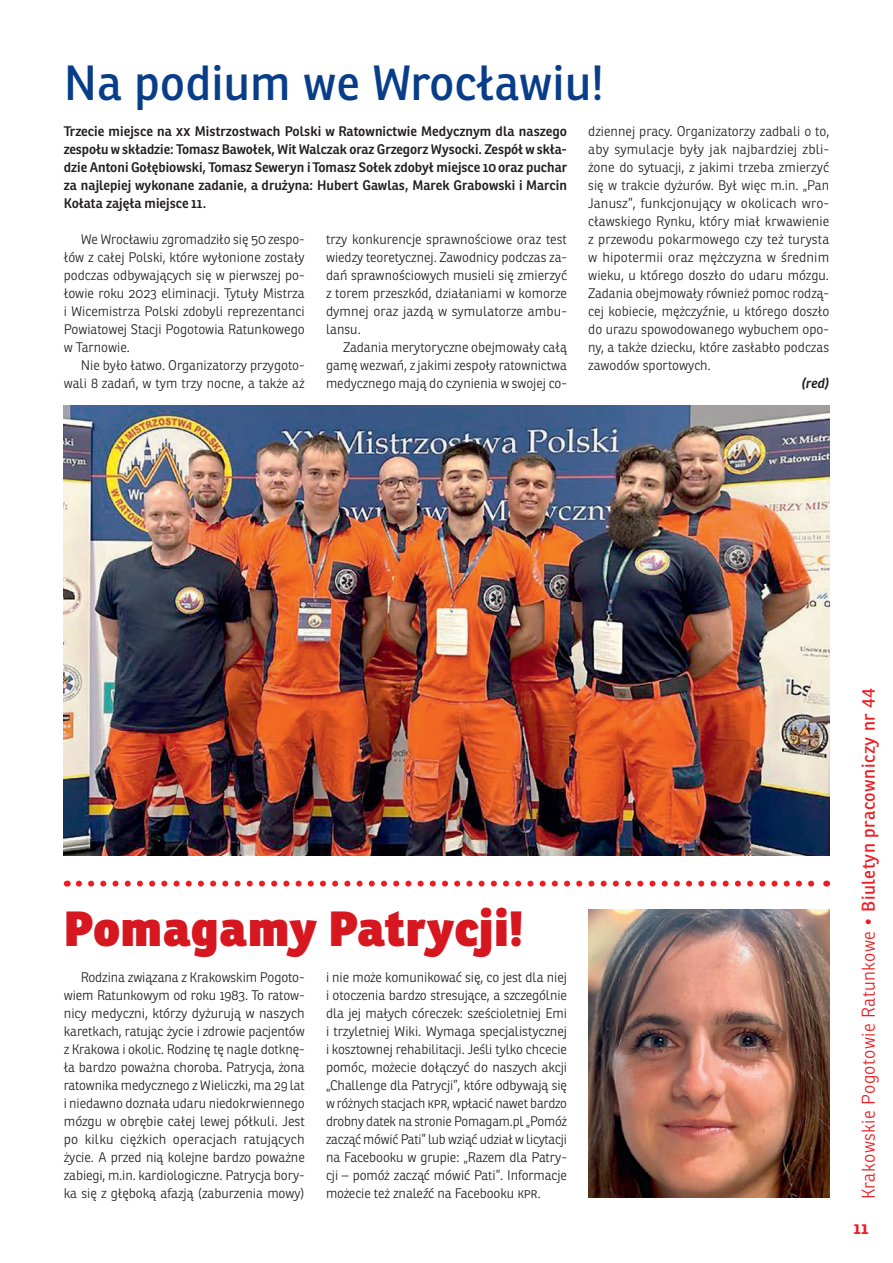
<style>
.page{position:relative;width:893px;height:1263px;background:#fff}
.page>*{position:absolute;margin:0;border:0;box-sizing:border-box;transform-origin:0 0}
.t1{font:48px "Ronnia";color:#083e89}
.t2{font:800 48px "Ronnia";letter-spacing:.02em;color:#d7171f}
.t3{font:300 18px "Ronnia";letter-spacing:.025em;color:#ee1d23}
.t4{font:700 16.5px "Ronnia";color:#ee1d23}
.t5{font:300 13.5px/18px "Ronnia";color:#231f20;text-align:justify}
.t6{font:600 13.5px/18px "Ronnia";color:#231f20;text-align:justify}
.t7{font:italic 600 13.5px "Ronnia";color:#231f20}
.s1{font-weight:400}
</style>
<div class="page">
<img style="left:64px;top:405px;width:765px;height:451px">
<svg style="left:79px;top:881px;width:736px;height:6px"></svg>
<img style="left:588px;top:910px;width:241px;height:288px">
<h1 class="t1" style="left:64px;top:53px;width:541px">Na podium we Wrocławiu!</h1>
<p class="t6" style="left:64px;top:122px;width:505px">Trzecie miejsce na xx Mistrzostwach Polski w Ratownictwie Medycznym dla naszego zespołu w składzie: Tomasz Bawołek, Wit Walczak oraz Grzegorz Wysocki. Zespół w skła&shy;dzie Antoni Gołębiowski, Tomasz Seweryn i Tomasz Sołek zdobył miejsce 10 oraz puchar za najlepiej wykonane zadanie, a drużyna: Hubert Gawlas, Marek Grabowski i Marcin Kołata zajęła miejsce 11.</p>
<p class="t5" style="left:64px;top:230px;width:242px;text-indent:17px">We Wrocławiu zgromadziło się 50 zespo&shy;łów z całej Polski, które wyłonione zostały podczas odbywających się w pierwszej po&shy;łowie roku 2023 eliminacji. Tytuły Mistrza i Wicemistrza Polski zdobyli reprezentanci Powiatowej Stacji Pogotowia Ratunkowego w Tarnowie.</p>
<p class="t5" style="left:64px;top:356px;width:242px;text-align:right">Nie było łatwo. Organizatorzy przygoto&shy;wali 8 zadań, w tym trzy nocne, a także aż</p>
<p class="t5" style="left:588px;top:122px;width:243px">dziennej pracy. Organizatorzy zadbali o to, aby symulacje były jak najbardziej zbli&shy;żone do sytuacji, z jakimi trzeba zmierzyć się w trakcie dyżurów. Był więc m.in. „Pan Janusz”, funkcjonujący w okolicach wro&shy;cławskiego Rynku, który miał krwawienie z przewodu pokarmowego czy też turysta w hipotermii oraz mężczyzna w średnim wieku, u którego doszło do udaru mózgu.<br>Zadania obejmowały również pomoc rodzą&shy;cej kobiecie, mężczyźnie, u którego doszło do urazu spowodowanego wybuchem opo&shy;ny, a także dziecku, które zasłabło podczas zawodów sportowych.</p>
<p class="t7" style="left:801px;top:375px;width:29px">(red)</p>
<p class="t5" style="left:326px;top:230px;width:243px">trzy konkurencje sprawnościowe oraz test wiedzy teoretycznej. Zawodnicy podczas za&shy;dań sprawnościowych musieli się zmierzyć z torem przeszkód, działaniami w komorze dymnej oraz jazdą w symulatorze ambu&shy;lansu.</p>
<p class="t5" style="left:326px;top:338px;width:242px;text-indent:17px">Zadania merytoryczne obejmowały całą gamę wezwań, z jakimi zespoły ratownictwa medycznego mają do czynienia w swojej co-</p>
<h1 class="t2" style="left:64px;top:897px;width:461px">Pomagamy Patrycji!</h1>
<p class="t5" style="left:64px;top:968px;width:243px;text-indent:17px">Rodzina związana z Krakowskim Pogoto&shy;wiem Ratunkowym od roku 1983. To ratow&shy;nicy medyczni, którzy dyżurują w naszych karetkach, ratując życie i zdrowie pacjentów z Krakowa i okolic. Rodzinę tę nagle dotknę&shy;ła bardzo poważna choroba. Patrycja, żona ratownika medycznego z Wieliczki, ma 29 lat i niedawno doznała udaru niedokrwiennego mózgu w obrębie całej lewej półkuli. Jest po kilku ciężkich operacjach ratujących życie. A przed nią kolejne bardzo poważne zabiegi, m.in. kardiologiczne. Patrycja bory&shy;ka się z głęboką afazją (zaburzenia mowy)</p>
<p class="t5" style="left:326px;top:968px;width:243px">i nie może komunikować się, co jest dla niej i otoczenia bardzo stresujące, a szczególnie dla jej małych córeczek: sześcioletniej Emi i trzyletniej Wiki. Wymaga specjalistycznej i kosztownej rehabilitacji. Jeśli tylko chcecie pomóc, możecie dołączyć do naszych akcji „Challenge dla Patrycji”, które odbywają się w różnych stacjach kpr, wpłacić nawet bardzo drobny datek na stronie Pomagam.pl „Pomóż zacząć mówić Pati” lub wziąć udział w licytacji na Facebooku w grupie: „Razem dla Patry&shy;cji – pomóż zacząć mówić Pati”. Informacje możecie też znaleźć na Facebooku kpr.</p>
<h2 class="t3" style="left:857px;top:1199px;width:513px;rotate:-90deg">Krakowskie Pogotowie Ratunkowe • <span class="s1">Biuletyn pracowniczy nr 44</span></h2>
<p class="t4" style="left:854px;top:1217px;width:16px">11</p>
</div>
